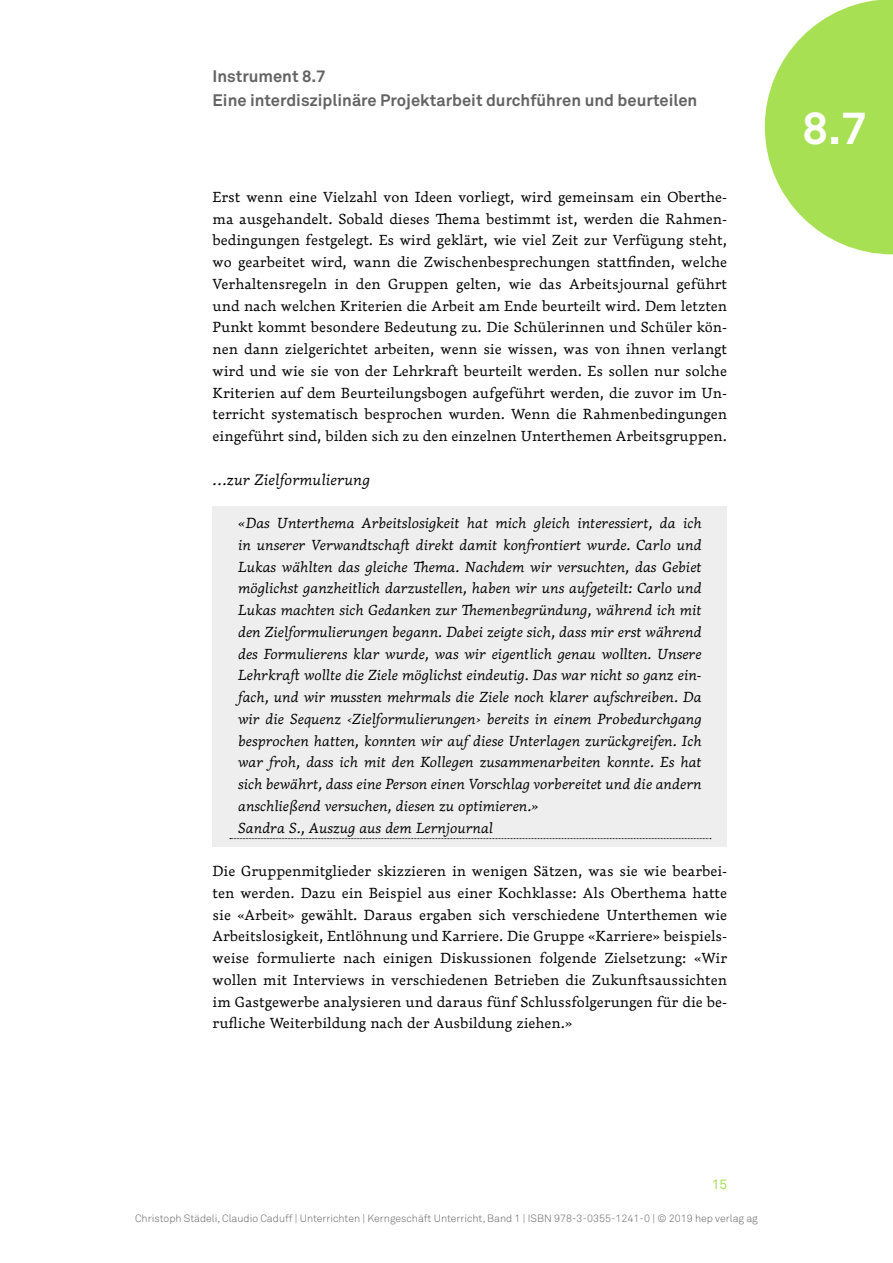
<style>
.page{position:relative;width:893px;height:1263px;background:#fff}
.page>*{position:absolute;margin:0;border:0;box-sizing:border-box;transform-origin:0 0}
.t1{font:700 45px "Akkurat Std";color:#fff}
.t2{font:700 16.5px/24px "Akkurat Std";color:#646363}
._2_Überschrift_4{font:italic 300 15px "Dederon LOT";letter-spacing:.005em;color:#000}
._4_Lauftext{font:300 14.25px/21.8px "Dederon LOT";color:#000;text-align:justify}
.kasten_erster{font:italic 300 14.25px/21.8px "Dederon LOT";color:#000;text-align:justify}
.kasten_letzter{font:italic 300 14.25px "Dederon LOT";color:#000}
.t3{font:13.5px "Akkurat Std";color:#a8e054}
.t4{font:300 10.5px "Akkurat Std";color:#646363}
</style>
<div class="page">
<svg style="left:765px;top:0;width:128px;height:254px"></svg>
<div style="left:213px;top:506px;width:514px;height:319px;background:#eee"></div>
<div style="left:213px;top:817px;width:514px;height:30px;background:#eee"></div>
<svg style="left:230px;top:838px;width:481px;height:1px"></svg>
<p class="t2" style="left:213px;top:64px;width:486px">Instrument 8.7<br>Eine interdisziplinäre Projektarbeit durchführen und beurteilen</p>
<p class="_4_Lauftext" style="left:213px;top:186px;width:516px">Erst wenn eine Vielzahl von Ideen vorliegt, wird gemeinsam ein Oberthe&shy;ma ausgehandelt. Sobald dieses Thema bestimmt ist, werden die Rahmen&shy;bedingungen festgelegt. Es wird geklärt, wie viel Zeit zur Verfügung steht, wo gearbeitet wird, wann die Zwischenbesprechungen stattfinden, welche Verhaltensregeln in den Gruppen gelten, wie das Arbeitsjournal geführt und nach welchen Kriterien die Arbeit am Ende beurteilt wird. Dem letzten Punkt kommt besondere Bedeutung zu. Die Schülerinnen und Schüler kön&shy;nen dann zielgerichtet arbeiten, wenn sie wissen, was von ihnen verlangt wird und wie sie von der Lehrkraft beurteilt werden. Es sollen nur solche Kriterien auf dem Beurteilungsbogen aufgeführt werden, die zuvor im Un&shy;terricht systematisch besprochen wurden. Wenn die Rahmenbedingungen eingeführt sind, bilden sich zu den einzelnen Unterthemen Arbeitsgruppen.</p>
<p class="_2_Überschrift_4" style="left:213px;top:470px;width:159px">…zur Zielformulierung</p>
<p class="kasten_erster" style="left:238px;top:512px;width:465px">«Das Unterthema Arbeitslosigkeit hat mich gleich interessiert, da ich in unserer Verwandtschaft direkt damit konfrontiert wurde. Carlo und Lukas wählten das gleiche Thema. Nachdem wir versuchten, das Gebiet möglichst ganzheitlich darzustellen, haben wir uns aufgeteilt: Carlo und Lukas machten sich Gedanken zur Themenbegründung, während ich mit den Zielformulierungen begann. Dabei zeigte sich, dass mir erst während des Formulierens klar wurde, was wir eigentlich genau wollten. Unsere Lehrkraft wollte die Ziele möglichst eindeutig. Das war nicht so ganz ein&shy;fach, und wir mussten mehrmals die Ziele noch klarer aufschreiben. Da wir die Sequenz ‹Zielformulierungen› bereits in einem Probedurchgang besprochen hatten, konnten wir auf diese Unterlagen zurückgreifen. Ich war froh, dass ich mit den Kollegen zusammenarbeiten konnte. Es hat sich bewährt, dass eine Person einen Vorschlag vorbereitet und die andern anschließend versuchen, diesen zu optimieren.»</p>
<p class="kasten_letzter" style="left:238px;top:819px;width:257px">Sandra S., Auszug aus dem Lernjournal</p>
<p class="_4_Lauftext" style="left:213px;top:860px;width:516px">Die Gruppenmitglieder skizzieren in wenigen Sätzen, was sie wie bearbei&shy;ten werden. Dazu ein Beispiel aus einer Kochklasse: Als Oberthema hatte sie «Arbeit» gewählt. Daraus ergaben sich verschiedene Unterthemen wie Arbeitslosigkeit, Entlöhnung und Karriere. Die Gruppe «Karriere» beispiels&shy;weise formulierte nach einigen Diskussionen folgende Zielsetzung: «Wir wollen mit Interviews in verschiedenen Betrieben die Zukunftsaussichten im Gastgewerbe analysieren und daraus fünf Schlussfolgerungen für die be&shy;rufliche Weiterbildung nach der Ausbildung ziehen.»</p>
<h1 class="t1" style="left:802px;top:101px;width:66px">8.7</h1>
<p class="t3" style="left:712px;top:1176px;width:17px">15</p>
<p class="t4" style="left:135px;top:1212px;width:624px">Christoph Städeli, Claudio Caduff | Unterrichten | Kerngeschäft Unterricht, Band 1 | ISBN 978-3-0355-1241-0 | © 2019 hep verlag ag</p>
</div>
